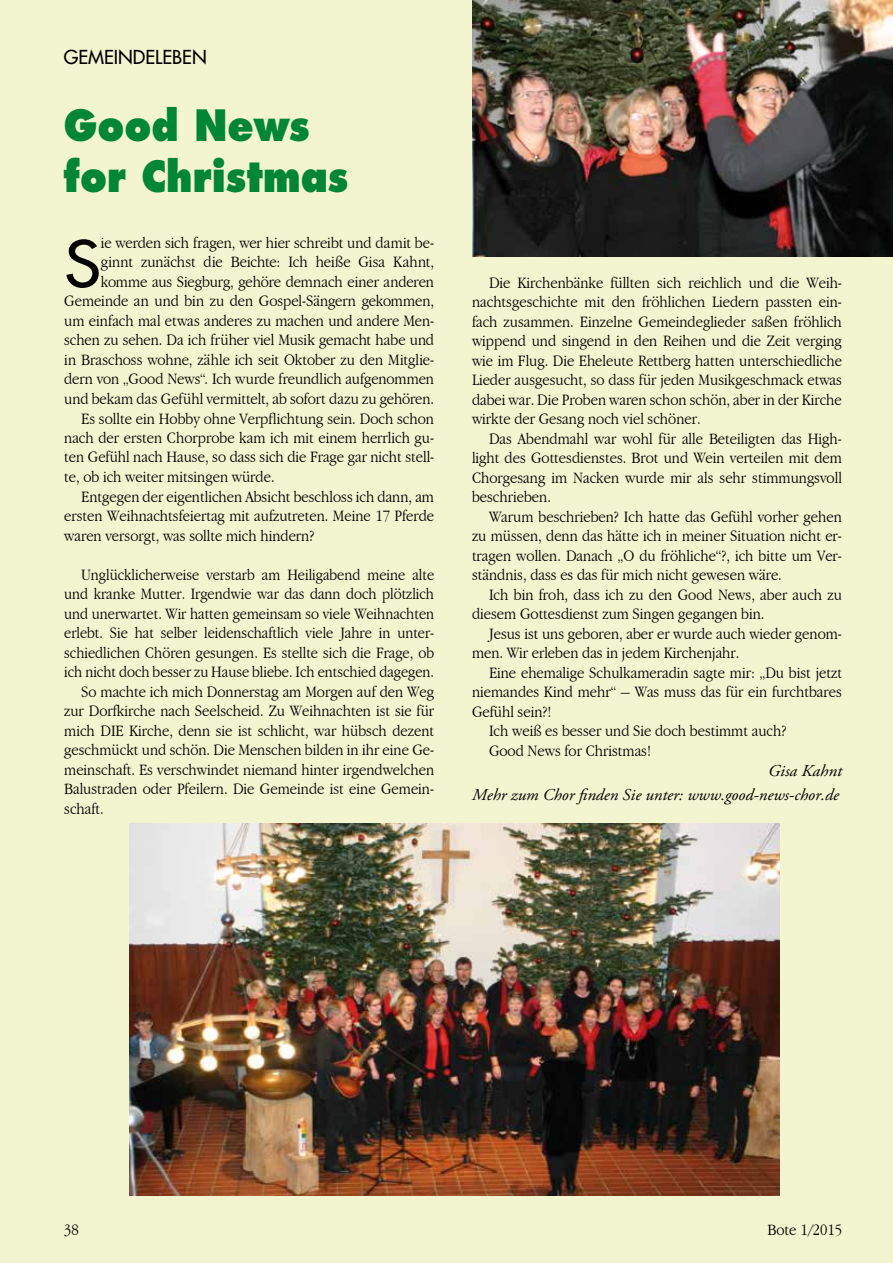
<style>
.page{position:relative;width:893px;height:1263px;background:#f3f4d0}
.page>*{position:absolute;margin:0;border:0;box-sizing:border-box;transform-origin:0 0}
.t1{font:61.95px "Futura";color:#000;scale:1.1 1}
.t2{font:800 42px/50.4px "Futura";color:#008634;scale:.9 1}
.t3{font:18.75px "Futura";color:#000}
.t4{font:300 condensed 16.5px/19.5px "Garamond";color:#000;text-align:justify;scale:1.1 1}
.t5{font:300 condensed 16.5px "Garamond";color:#000;scale:1.08 1}
.t6{font:italic 16.5px/24px "Adobe Garamond Pro";color:#000;text-align:right;scale:1.05 1}
</style>
<div class="page">
<img style="left:472px;top:0;width:421px;height:256px">
<img style="left:130px;top:824px;width:650px;height:372px">
<p class="t3" style="left:64px;top:45px;width:144px">GEMEINDELEBEN</p>
<h2 class="t2" style="left:64px;top:101px;width:318px">Good News for Christmas</h2>
<h1 class="t1" style="left:64px;top:224px;width:35px">S</h1>
<p class="t4" style="left:101px;top:233px;width:304px">ie werden sich fragen, wer hier schreibt und damit be-</p>
<p class="t4" style="left:101px;top:252px;width:304px">ginnt zunächst die Beichte: Ich heiße Gisa Kahnt,</p>
<p class="t4" style="left:101px;top:272px;width:304px">komme aus Siegburg, gehöre demnach einer anderen</p>
<p class="t4" style="left:64px;top:291px;width:338px">Gemeinde an und bin zu den Gospel-Sängern gekommen,</p>
<p class="t4" style="left:64px;top:311px;width:338px">um einfach mal etwas anderes zu machen und andere Men-</p>
<p class="t4" style="left:64px;top:330px;width:338px">schen zu sehen. Da ich früher viel Musik gemacht habe und</p>
<p class="t4" style="left:64px;top:350px;width:338px">in Braschoss wohne, zähle ich seit Oktober zu den Mitglie-</p>
<p class="t4" style="left:64px;top:369px;width:338px">dern von „Good News“. Ich wurde freundlich aufgenommen</p>
<p class="t4" style="left:64px;top:389px;width:338px">und bekam das Gefühl vermittelt, ab sofort dazu zu gehören.</p>
<p class="t4" style="left:81px;top:408px;width:322px">Es sollte ein Hobby ohne Verpflichtung sein. Doch schon</p>
<p class="t4" style="left:64px;top:428px;width:338px">nach der ersten Chorprobe kam ich mit einem herrlich gu-</p>
<p class="t4" style="left:64px;top:447px;width:338px">ten Gefühl nach Hause, so dass sich die Frage gar nicht stell-</p>
<p class="t4" style="left:64px;top:467px;width:193px">te, ob ich weiter mitsingen würde.</p>
<p class="t4" style="left:81px;top:486px;width:322px">Entgegen der eigentlichen Absicht beschloss ich dann, am</p>
<p class="t4" style="left:64px;top:506px;width:338px">ersten Weihnachtsfeiertag mit aufzutreten. Meine 17 Pferde</p>
<p class="t4" style="left:64px;top:525px;width:229px">waren versorgt, was sollte mich hindern?</p>
<p class="t5" style="left:81px;top:565px;width:328px">Unglücklicherweise verstarb am Heiligabend meine alte</p>
<p class="t5" style="left:64px;top:584px;width:344px">und kranke Mutter. Irgendwie war das dann doch plötzlich</p>
<p class="t5" style="left:64px;top:604px;width:344px">und unerwartet. Wir hatten gemeinsam so viele Weihnachten</p>
<p class="t5" style="left:64px;top:623px;width:344px">erlebt. Sie hat selber leidenschaftlich viele Jahre in unter-</p>
<p class="t5" style="left:64px;top:643px;width:344px">schiedlichen Chören gesungen. Es stellte sich die Frage, ob</p>
<p class="t5" style="left:64px;top:662px;width:344px">ich nicht doch besser zu Hause bliebe. Ich entschied dagegen.</p>
<p class="t4" style="left:81px;top:681px;width:322px">So machte ich mich Donnerstag am Morgen auf den Weg</p>
<p class="t4" style="left:64px;top:701px;width:338px">zur Dorfkirche nach Seelscheid. Zu Weihnachten ist sie für</p>
<p class="t4" style="left:64px;top:720px;width:338px">mich DIE Kirche, denn sie ist schlicht, war hübsch dezent</p>
<p class="t4" style="left:64px;top:740px;width:338px">geschmückt und schön. Die Menschen bilden in ihr eine Ge-</p>
<p class="t4" style="left:64px;top:759px;width:338px">meinschaft. Es verschwindet niemand hinter irgendwelchen</p>
<p class="t4" style="left:64px;top:779px;width:338px">Balustraden oder Pfeilern. Die Gemeinde ist eine Gemein-</p>
<p class="t4" style="left:64px;top:798px;width:38px">schaft.</p>
<p class="t4" style="left:472px;top:273px;width:338px;text-indent:17px">Die Kirchenbänke füllten sich reichlich und die Weih&shy;nachtsgeschichte mit den fröhlichen Liedern passten ein&shy;fach zusammen. Einzelne Gemeindeglieder saßen fröhlich wippend und singend in den Reihen und die Zeit verging wie im Flug. Die Eheleute Rettberg hatten unterschiedliche Lieder ausgesucht, so dass für jeden Musikgeschmack etwas dabei war. Die Proben waren schon schön, aber in der Kirche wirkte der Gesang noch viel schöner.</p>
<p class="t4" style="left:472px;top:429px;width:338px;text-indent:17px">Das Abendmahl war wohl für alle Beteiligten das High&shy;light des Gottesdienstes. Brot und Wein verteilen mit dem Chorgesang im Nacken wurde mir als sehr stimmungsvoll beschrieben.</p>
<p class="t4" style="left:472px;top:507px;width:338px;text-indent:17px">Warum beschrieben? Ich hatte das Gefühl vorher gehen zu müssen, denn das hätte ich in meiner Situation nicht er&shy;tragen wollen. Danach „O du fröhliche“?, ich bitte um Ver&shy;ständnis, dass es das für mich nicht gewesen wäre.</p>
<p class="t4" style="left:472px;top:585px;width:338px;text-indent:17px">Ich bin froh, dass ich zu den Good News, aber auch zu diesem Gottesdienst zum Singen gegangen bin.</p>
<p class="t4" style="left:472px;top:624px;width:338px;text-indent:17px">Jesus ist uns geboren, aber er wurde auch wieder genom&shy;men. Wir erleben das in jedem Kirchenjahr.</p>
<p class="t4" style="left:489px;top:663px;width:322px">Eine ehemalige Schulkameradin sagte mir: „Du bist jetzt</p>
<p class="t4" style="left:472px;top:682px;width:338px">niemandes Kind mehr“ – Was muss das für ein furchtbares</p>
<p class="t4" style="left:472px;top:702px;width:74px">Gefühl sein?!</p>
<p class="t4" style="left:489px;top:721px;width:272px">Ich weiß es besser und Sie doch bestimmt auch?</p>
<p class="t4" style="left:489px;top:741px;width:149px">Good News for Christmas!</p>
<p class="t6" style="left:472px;top:759px;width:354px">Gisa Kahnt<br>Mehr zum Chor finden Sie unter: www.good-news-chor.de</p>
<p class="t4" style="left:64px;top:1219px;width:15px">38</p>
<p class="t4" style="left:767px;top:1219px;width:69px">Bote 1/2015</p>
</div>
